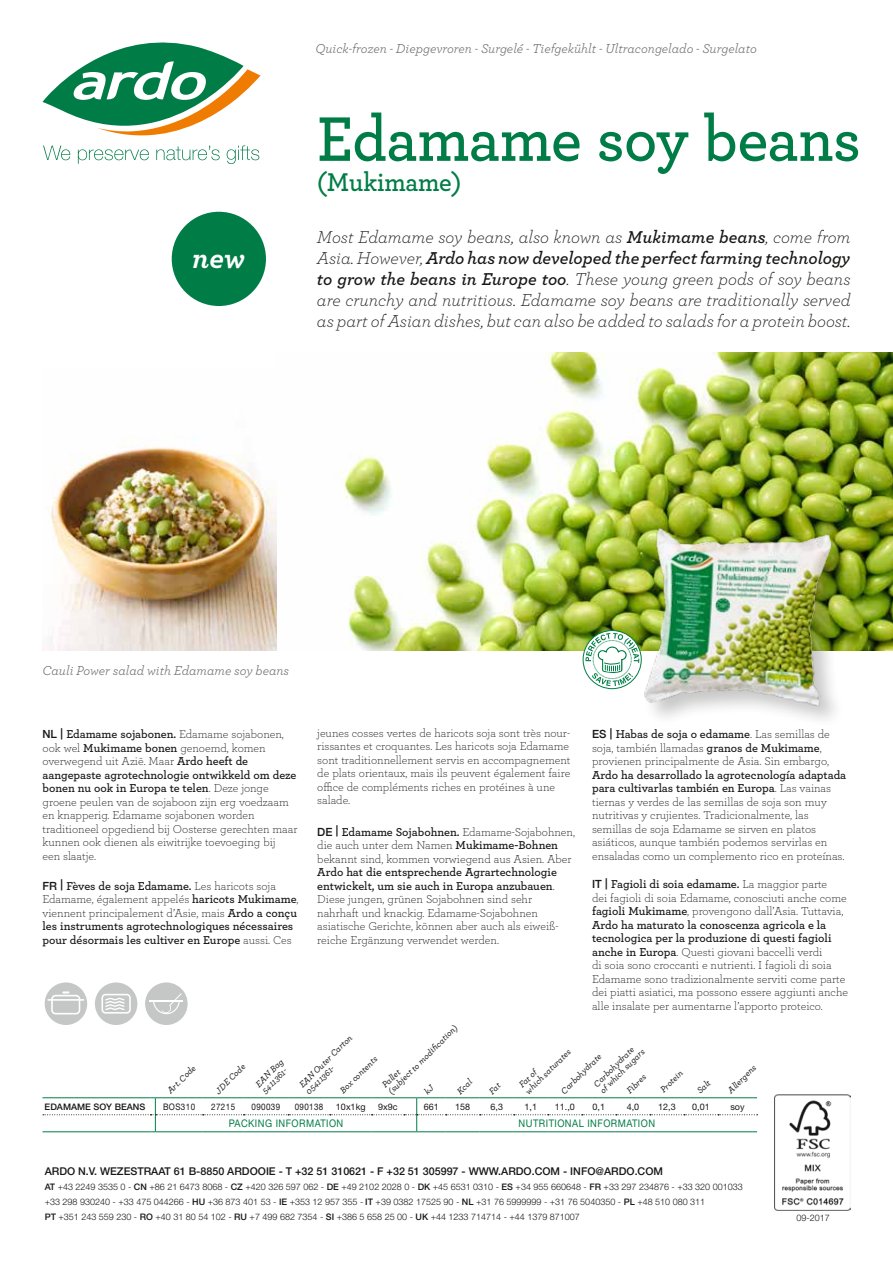
<style>
.page{position:relative;width:893px;height:1263px;background:#fff}
.page>*{position:absolute;margin:0;border:0;box-sizing:border-box;transform-origin:0 0}
.t1{font:600 66px "Archer";letter-spacing:-.015em;color:#007d46;scale:.95 1}
.t2{font:italic 700 30px "Archer";color:#fff}
.t3{font:600 27px "Archer";letter-spacing:-.005em;color:#007d46;scale:.95 1}
.t4{font:italic 300 18px/21px "Archer";color:#181716;text-align:justify}
.t5{font:italic 13.5px "Archer";color:#6e6e6e}
.t6{font:300 12px/13.5px "Archer";color:#181716}
.t7{font:600 12px/13.5px "Archer";color:#181716}
.t8{font:500 10.65px "Helvetica Neue LT Std";color:#181716}
.t9{font:10.5px "Helvetica Neue LT Std";letter-spacing:.05em;color:#007d46;scale:.89 1}
.t10{font:300 9px/15px "Helvetica Neue LT Std";color:#181716}
.t11{font:italic 500 9px/9px "Archer";color:#181716}
.t12{font:9px "Helvetica Neue LT Std";letter-spacing:.05em;color:#181716}
.t13{font:9px "Helvetica Neue LT Std";letter-spacing:.05em;color:#181716;scale:.89 1}
.t14{font:500 9px "Helvetica Neue LT Std";color:#181716}
.s1{font-weight:600}
.s2{font-family:"Helvetica Neue";font-weight:500;font-size:11.25px}
.s3{font-weight:300}
.s4{font-weight:500}
</style>
<div class="page">
<img style="left:276px;top:353px;width:617px;height:298px">
<svg style="left:43px;top:42px;width:217px;height:122px"></svg>
<img style="left:43px;top:444px;width:233px;height:207px">
<img style="left:595px;top:466px;width:289px;height:254px">
<img style="left:774px;top:1094px;width:76px;height:116px">
<div style="left:172px;top:212px;width:94px;height:94px;background:#007d46;border-radius:50%"></div>
<div style="left:583px;top:630px;width:58px;height:59px;border:1px solid #007d46;border-radius:50%"></div>
<svg style="left:585px;top:633px;width:54px;height:53px"></svg>
<div style="left:45px;top:982px;width:42px;height:43px;background:#c5c6c6;border-radius:50%"></div>
<svg style="left:47px;top:991px;width:37px;height:23px"></svg>
<div style="left:95px;top:982px;width:42px;height:43px;background:#c5c6c6;border-radius:50%"></div>
<svg style="left:101px;top:994px;width:30px;height:19px"></svg>
<svg style="left:145px;top:982px;width:43px;height:43px"></svg>
<svg style="left:43px;top:1097px;width:715px;height:35px"></svg>
<p class="t5" style="left:316px;top:39px;width:443px">Quick-frozen - Diepgevroren - Surgelé - Tiefgekühlt - Ultracongelado - Surgelato</p>
<h2 class="t2" style="left:192px;top:234px;width:55px">new</h2>
<h1 class="t1" style="left:317px;top:89px;width:574px">Edamame soy beans</h1>
<h3 class="t3" style="left:317px;top:162px;width:154px">(Mukimame)</h3>
<p class="t4" style="left:317px;top:225px;width:535px">Most Edamame soy beans, also known as <span class="s1">Mukimame beans</span>, come from Asia. However, <span class="s1">Ardo has now developed the perfect farming technology to grow the beans in Europe too</span>. These young green pods of soy beans are crunchy and nutritious. Edamame soy beans are traditionally served as part of Asian dishes, but can also be added to salads for a protein boost.</p>
<p class="t5" style="left:43px;top:660px;width:248px">Cauli Power salad with Edamame soy beans</p>
<p class="t6" style="left:43px;top:727px;width:256px"><span class="s2">NL |</span> <span class="s1">Edamame sojabonen.</span> Edamame sojabonen, ook wel <span class="s1">Mukimame bonen</span> genoemd, komen overwegend uit Azië. Maar <span class="s1">Ardo heeft de aangepaste agrotechnologie ontwikkeld om deze bonen nu ook in Europa te telen</span>. Deze jonge groene peulen van de sojaboon zijn erg voedzaam en knapperig. Edamame sojabonen worden traditioneel opgediend bij Oosterse gerechten maar kunnen ook dienen als eiwitrijke toevoeging bij<br>een slaatje.</p>
<p class="t7" style="left:43px;top:878px;width:258px"><span class="s2">FR |</span> Fèves de soja Edamame. <span class="s3">Les haricots soja Edamame, également appelés</span> haricots Mukimame<span class="s3">, viennent principalement d’Asie, mais</span> Ardo a conçu les instruments agrotechnologiques nécessaires pour désormais les cultiver en Europe <span class="s3">aussi. Ces</span></p>
<p class="t6" style="left:317px;top:725px;width:255px">jeunes cosses vertes de haricots soja sont très nour&shy;rissantes et croquantes. Les haricots soja Edamame sont traditionnellement servis en accompagnement de plats orientaux, mais ils peuvent également faire office de compléments riches en protéines à une salade.</p>
<p class="t6" style="left:317px;top:824px;width:259px"><span class="s2">DE |</span> <span class="s1">Edamame Sojabohnen.</span> Edamame-Sojabohnen, die auch unter dem Namen <span class="s1">Mukimame-Bohnen </span>bekannt sind, kommen vorwiegend aus Asien. Aber</p>
<p class="t6" style="left:317px;top:865px;width:243px"><span class="s1">Ardo hat die entsprechende Agrartechnologie entwickelt, um sie auch in Europa anzubauen</span>.<br>Diese jungen, grünen Sojabohnen sind sehr nahrhaft und knackig. Edamame-Sojabohnen asiatische Gerichte, können aber auch als eiweiß&shy;reiche Ergänzung verwendet werden.</p>
<p class="t6" style="left:592px;top:727px;width:239px"><span class="s2">ES |</span> <span class="s1">Habas de soja o edamame</span>. Las semillas de soja, también llamadas <span class="s1">granos de Mukimame</span>, provienen principalmente de Asia. Sin embargo,</p>
<p class="t6" style="left:592px;top:767px;width:256px"><span class="s1">Ardo ha desarrollado la agrotecnología adaptada para cultivarlas también en Europa</span>. Las vainas tiernas y verdes de las semillas de soja son muy nutritivas y crujientes. Tradicionalmente, las semillas de soja Edamame se sirven en platos asiáticos, aunque también podemos servirlas en ensaladas como un complemento rico en proteínas.</p>
<p class="t6" style="left:592px;top:877px;width:257px"><span class="s2">IT |</span> <span class="s1">Fagioli di soia edamame.</span> La maggior parte<br>dei fagioli di soia Edamame, conosciuti anche come <span class="s1">fagioli Mukimame</span>, provengono dall’Asia. Tuttavia, <span class="s1">Ardo ha maturato la conoscenza agricola e la tecnologica per la produzione di questi fagioli anche in Europa</span>. Questi giovani baccelli verdi<br>di soia sono croccanti e nutrienti. I fagioli di soia Edamame sono tradizionalmente serviti come parte dei piatti asiatici, ma possono essere aggiunti anche alle insalate per aumentarne l’apporto proteico.</p>
<p class="t11" style="left:165px;top:1088px;width:38px;rotate:-45deg">Art. Code</p>
<p class="t11" style="left:213px;top:1089px;width:40px;rotate:-45deg">JDE Code</p>
<p class="t11" style="left:253px;top:1082px;width:37px;rotate:-45deg">EAN Bag<br>5411361-</p>
<p class="t11" style="left:380px;top:1083px;width:96px;rotate:-45deg">Pallet<br>(subject to modifi cation)</p>
<p class="t11" style="left:297px;top:1083px;width:73px;rotate:-45deg">EAN Outer Carton<br>05411361-</p>
<p class="t11" style="left:592px;top:1082px;width:55px;rotate:-45deg">Carbohydrate</p>
<p class="t11" style="left:523px;top:1089px;width:62px;rotate:-45deg">which saturates</p>
<p class="t11" style="left:559px;top:1089px;width:55px;rotate:-45deg">Carbohydrate</p>
<p class="t11" style="left:598px;top:1088px;width:61px;rotate:-45deg">of which sugars</p>
<p class="t11" style="left:338px;top:1088px;width:51px;rotate:-45deg">Box contents</p>
<p class="t11" style="left:517px;top:1083px;width:23px;rotate:-45deg">Fat of</p>
<p class="t11" style="left:455px;top:1089px;width:19px;rotate:-45deg">Kcal</p>
<p class="t11" style="left:624px;top:1088px;width:25px;rotate:-45deg">Fibres</p>
<p class="t11" style="left:658px;top:1087px;width:29px;rotate:-45deg">Protein</p>
<p class="t11" style="left:695px;top:1088px;width:17px;rotate:-45deg">Salt</p>
<p class="t11" style="left:726px;top:1088px;width:38px;rotate:-45deg">Allergens</p>
<p class="t14" style="left:45px;top:1101px;width:102px">EDAMAME SOY BEANS</p>
<p class="t13" style="left:163px;top:1101px;width:38px">BOS310</p>
<p class="t13" style="left:211px;top:1101px;width:28px">27215</p>
<p class="t13" style="left:251px;top:1101px;width:34px">090039</p>
<p class="t13" style="left:295px;top:1101px;width:34px">090138</p>
<p class="t12" style="left:336px;top:1101px;width:31px">10x1kg</p>
<p class="t12" style="left:378px;top:1101px;width:21px">9x9c</p>
<p class="t12" style="left:424px;top:1101px;width:17px">661</p>
<p class="t12" style="left:455px;top:1101px;width:17px">158</p>
<p class="t12" style="left:490px;top:1101px;width:14px">6,3</p>
<p class="t12" style="left:524px;top:1101px;width:14px">1,1</p>
<p class="t12" style="left:555px;top:1101px;width:22px">11.,0</p>
<p class="t12" style="left:593px;top:1101px;width:14px">0,1</p>
<p class="t12" style="left:627px;top:1101px;width:14px">4,0</p>
<p class="t12" style="left:658px;top:1101px;width:19px">12,3</p>
<p class="t12" style="left:692px;top:1101px;width:19px">0,01</p>
<p class="t12" style="left:730px;top:1101px;width:16px">soy</p>
<p class="t9" style="left:229px;top:1117px;width:130px">PACKING INFORMATION</p>
<p class="t9" style="left:519px;top:1117px;width:155px">NUTRITIONAL INFORMATION</p>
<p class="t8" style="left:45px;top:1165px;width:620px">ARDO N.V. WEZESTRAAT 61 B-8850 ARDOOIE - T +32 51 310621 - F +32 51 305997 - WWW.ARDO.COM - INFO@ARDO.COM</p>
<p class="t10" style="left:45px;top:1179px;width:700px"><span class="s4">AT</span> +43 2249 3535 0 - <span class="s4">CN</span> +86 21 6473 8068 - <span class="s4">CZ</span> +420 326 597 062 - <span class="s4">DE</span> +49 2102 2028 0 - <span class="s4">DK</span> +45 6531 0310 - <span class="s4">ES</span> +34 955 660648 - <span class="s4">FR</span> +33 297 234876 - +33 320 001033 +33 298 930240 - +33 475 044266 - <span class="s4">HU</span> +36 873 401 53 - <span class="s4">IE</span> +353 12 957 355 - <span class="s4">IT</span> +39 0382 17525 90 - <span class="s4">NL</span> +31 76 5999999 - +31 76 5040350 - <span class="s4">PL</span> +48 510 080 311<br><span class="s4">PT</span> +351 243 559 230 - <span class="s4">RO</span> +40 31 80 54 102 - <span class="s4">RU</span> +7 499 682 7354 - <span class="s4">SI</span> +386 5 658 25 00 - <span class="s4">UK</span> +44 1233 714714 - +44 1379 871007</p>
<p class="t10" style="left:796px;top:1210px;width:35px">09-2017</p>
</div>
